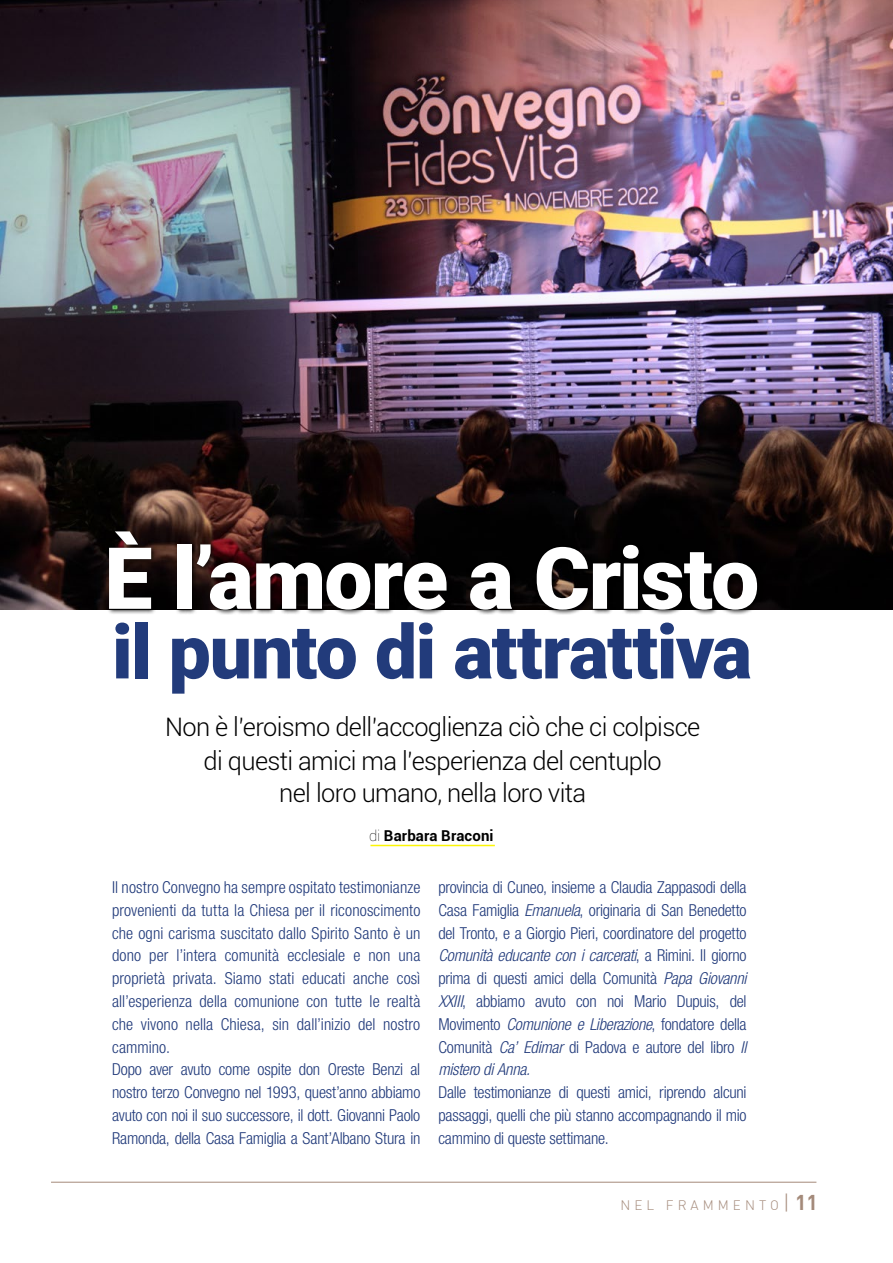
<style>
.page{position:relative;width:893px;height:1263px;background:#fff}
.page>*{position:absolute;margin:0;border:0;box-sizing:border-box;transform-origin:0 0}
.t1{font:900 85.8px "Roboto";letter-spacing:-.02em;color:#fff}
.t2{font:900 75px "Roboto";letter-spacing:-.02em;color:#223b7b}
.t3{font:300 25.5px/34.5px "Roboto";letter-spacing:-.025em;color:#000;text-align:center}
.t4{font:300 condensed 16.5px/22.8px "Helvetica Neue";color:#223b7b;text-align:justify}
.t5{font:700 15px "Roboto";letter-spacing:.01em;color:#000}
.t6{font:300 13.5px "DIN";letter-spacing:.3em;color:#a48a7a}
.s1{font-weight:100}
.s2{font-style:italic}
.s3{font-size:21px}
.s4{font-family:"DIN Bold";font-weight:400;font-size:21px}
</style>
<div class="page">
<img style="left:0;top:0;width:893px;height:609px">
<hr style="left:51px;top:1182px;width:765px;height:1px;background:#a48a7a">
<hr style="left:370px;top:845px;width:125px;height:1px;background:#fcf505">
<div style="left:107px;top:530px;width:656px;height:85px;background:#000;opacity:.75"></div>
<h1 class="t1" style="left:104px;top:518px;width:656px">È l’amore a Cristo</h1>
<h2 class="t2" style="left:112px;top:599px;width:641px">il punto di attrattiva</h2>
<h3 class="t3" style="left:165px;top:709px;width:537px">Non è l’eroismo dell’accoglienza ciò che ci colpisce di questi amici ma l’esperienza del centuplo</h3>
<h3 class="t3" style="left:279px;top:775px;width:308px">nel loro umano, nella loro vita</h3>
<p class="t5" style="left:369px;top:825px;width:126px"><span class="s1">di</span> Barbara Braconi</p>
<p class="t4" style="left:112px;top:875px;width:310px;text-align:left">Il nostro Convegno ha sempre ospitato testimonianze provenienti da tutta la Chiesa per il riconoscimento che ogni carisma suscitato dallo Spirito Santo è un dono per l’intera comunità ecclesiale e non una proprietà privata. Siamo stati educati anche così all’esperienza della comunione con tutte le realtà che vivono nella Chiesa, sin dall’inizio del nostro cammino.<br>Dopo aver avuto come ospite don Oreste Benzi al nostro terzo Convegno nel 1993, quest’anno abbiamo avuto con noi il suo successore, il dott. Giovanni Paolo Ramonda, della Casa Famiglia a Sant’Albano Stura in</p>
<p class="t4" style="left:438px;top:876px;width:310px">provincia di Cuneo, insieme a Claudia Zappasodi della Casa Famiglia <span class="s2">Emanuela</span>, originaria di San Benedetto del Tronto, e a Giorgio Pieri, coordinatore del progetto <span class="s2">Comunità educante con i carcerati</span>, a Rimini. Il giorno prima di questi amici della Comunità <span class="s2">Papa Giovanni XXIII</span>, abbiamo avuto con noi Mario Dupuis, del Movimento <span class="s2">Comunione e Liberazione</span>, fondatore della Comunità <span class="s2">Ca’ Edimar</span> di Padova e autore del libro <span class="s2">Il mistero di Anna.</span></p>
<p class="t4" style="left:438px;top:1081px;width:310px">Dalle testimonianze di questi amici, riprendo alcuni passaggi, quelli che più stanno accompagnando il mio cammino di queste settimane.</p>
<p class="t6" style="left:620px;top:1196px;width:199px">NEL FRAMMENTO<span class="s3">|</span> <span class="s4">11</span></p>
</div>
